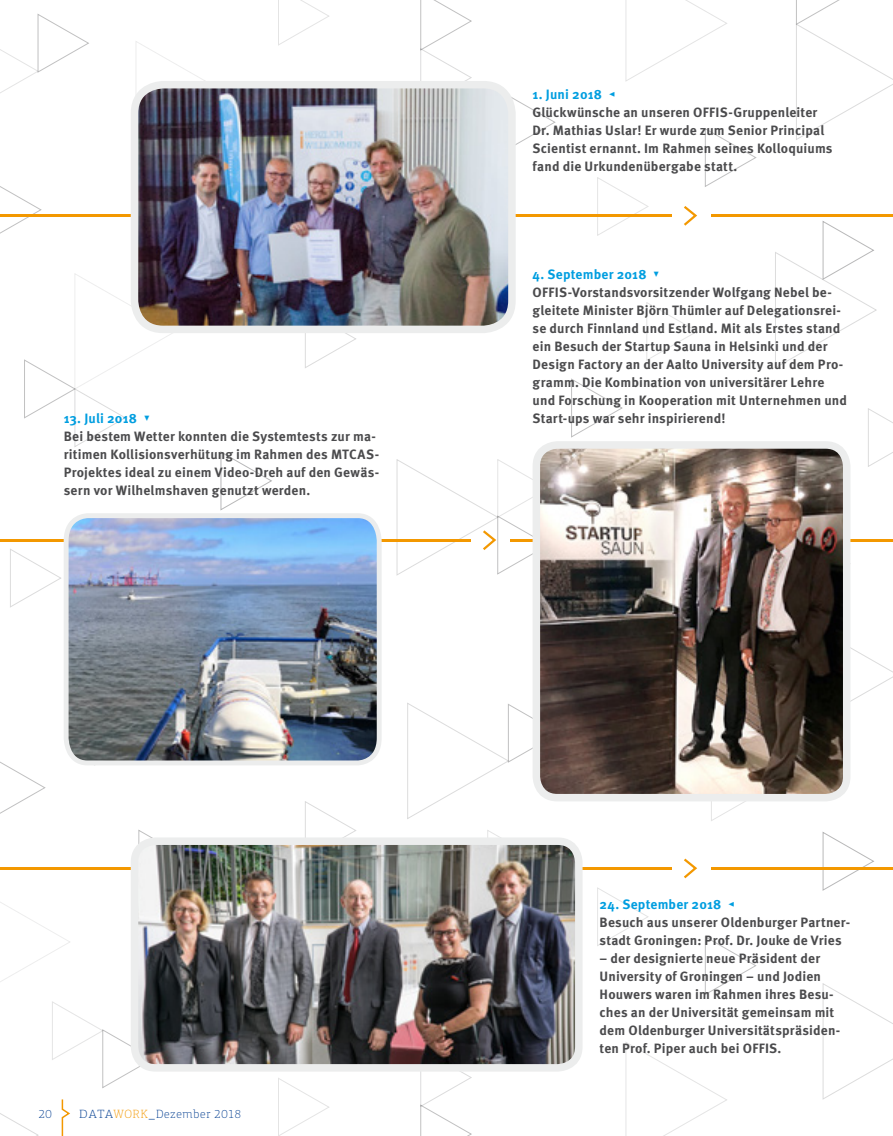
<style>
.page{position:relative;width:893px;height:1136px;background:#fff}
.page>*{position:absolute;margin:0;border:0;box-sizing:border-box;transform-origin:0 0}
.t1{font:700 13.5px/18px "Meta OT";letter-spacing:.01em;color:#4b4b4d}
.t2{font:700 13.5px "Meta OT";letter-spacing:.015em;color:#009ee0}
.t3{font:100 12px "PF Agora Slab Pro";letter-spacing:.055em;color:#003d90;scale:1.14 1}
.t4{font:100 12px "PF Agora Slab Pro";letter-spacing:.055em;color:#003d90}
.s1{color:#f39800}
.s2{font-family:"Meta OT";font-weight:400}
</style>
<div class="page">
<svg style="left:305px;top:333px;width:51px;height:35px"></svg>
<svg style="left:305px;top:801px;width:51px;height:36px"></svg>
<svg style="left:10px;top:549px;width:51px;height:58px"></svg>
<svg style="left:646px;top:302px;width:52px;height:59px"></svg>
<svg style="left:0;top:761px;width:46px;height:53px"></svg>
<svg style="left:487px;top:830px;width:13px;height:7px"></svg>
<svg style="left:0;top:186px;width:42px;height:48px"></svg>
<svg style="left:711px;top:801px;width:36px;height:20px"></svg>
<svg style="left:705px;top:128px;width:51px;height:59px"></svg>
<svg style="left:705px;top:936px;width:51px;height:58px"></svg>
<svg style="left:850px;top:647px;width:43px;height:55px"></svg>
<svg style="left:868px;top:408px;width:25px;height:59px"></svg>
<svg style="left:0;top:1113px;width:38px;height:22px"></svg>
<svg style="left:597px;top:177px;width:52px;height:59px"></svg>
<svg style="left:597px;top:887px;width:52px;height:59px"></svg>
<svg style="left:220px;top:451px;width:52px;height:59px"></svg>
<svg style="left:407px;top:703px;width:126px;height:116px"></svg>
<svg style="left:796px;top:0;width:97px;height:140px"></svg>
<svg style="left:822px;top:983px;width:71px;height:116px"></svg>
<svg style="left:24px;top:274px;width:149px;height:173px"></svg>
<svg style="left:775px;top:221px;width:102px;height:147px"></svg>
<svg style="left:822px;top:832px;width:52px;height:58px"></svg>
<svg style="left:571px;top:378px;width:52px;height:59px"></svg>
<svg style="left:514px;top:98px;width:41px;height:47px"></svg>
<svg style="left:278px;top:0;width:51px;height:46px"></svg>
<svg style="left:278px;top:1078px;width:51px;height:57px"></svg>
<svg style="left:0;top:14px;width:89px;height:79px"></svg>
<svg style="left:136px;top:41px;width:69px;height:40px"></svg>
<svg style="left:0;top:829px;width:190px;height:258px"></svg>
<svg style="left:420px;top:0;width:52px;height:81px"></svg>
<svg style="left:420px;top:1071px;width:52px;height:64px"></svg>
<svg style="left:625px;top:0;width:102px;height:81px"></svg>
<svg style="left:625px;top:1042px;width:102px;height:93px"></svg>
<hr style="left:0;top:215px;width:672px;height:2px;background:#f39800">
<hr style="left:510px;top:539px;width:383px;height:2px;background:#f39800">
<hr style="left:0;top:539px;width:471px;height:2px;background:#f39800">
<hr style="left:0;top:867px;width:672px;height:2px;background:#f39800">
<svg style="left:684px;top:858px;width:13px;height:21px"></svg>
<svg style="left:684px;top:206px;width:13px;height:20px"></svg>
<hr style="left:711px;top:215px;width:182px;height:2px;background:#f39800">
<hr style="left:711px;top:867px;width:182px;height:2px;background:#f39800">
<svg style="left:396px;top:459px;width:137px;height:116px"></svg>
<img style="left:134px;top:90px;width:373px;height:239px">
<div style="left:131px;top:81px;width:385px;height:252px;border:8px solid #eceded;border-radius:29px"></div>
<img style="left:61px;top:510px;width:323px;height:256px">
<img style="left:542px;top:450px;width:299px;height:342px">
<div style="left:533px;top:441px;width:317px;height:360px;border:8px solid #eceded;border-radius:21px"></div>
<img style="left:134px;top:841px;width:440px;height:226px">
<div style="left:131px;top:837px;width:452px;height:234px;border:8px solid #eceded;border-radius:21px"></div>
<svg style="left:61px;top:1099px;width:9px;height:36px"></svg>
<p class="t2" style="left:64px;top:410px;width:88px">13. Juli 2018 ▾</p>
<p class="t1" style="left:64px;top:427px;width:317px">Bei bestem Wetter konnten die Systemtests zur ma&shy;ritimen Kollisionsverhütung im Rahmen des MTCAS-Projektes ideal zu einem Video-Dreh auf den Gewäs&shy;sern vor Wilhelmshaven genutzt werden.</p>
<p class="t2" style="left:533px;top:86px;width:84px">1. Juni 2018 ◂</p>
<p class="t1" style="left:533px;top:103px;width:301px">Glückwünsche an unseren OFFIS-Gruppenleiter Dr. Mathias Uslar! Er wurde zum Senior Principal Scientist ernannt. Im Rahmen seines Kolloquiums fand die Urkundenübergabe statt.</p>
<p class="t2" style="left:533px;top:266px;width:129px">4. September 2018 ▾</p>
<p class="t1" style="left:533px;top:283px;width:316px">OFFIS-Vorstandsvorsitzender Wolfgang Nebel be&shy;gleitete Minister Björn Thümler auf Delegationsrei&shy;se durch Finnland und Estland. Mit als Erstes stand ein Besuch der Startup Sauna in Helsinki und der Design Factory an der Aalto University auf dem Pro&shy;gramm. Die Kombination von universitärer Lehre und Forschung in Kooperation mit Unternehmen und Start-ups war sehr inspirierend!</p>
<p class="t4" style="left:39px;top:1107px;width:14px">20</p>
<p class="t3" style="left:79px;top:1107px;width:144px">DATA<span class="s1">WORK</span><span class="s2">_</span>Dezember 2018</p>
<p class="t2" style="left:600px;top:896px;width:137px">24. September 2018 ◂</p>
<p class="t1" style="left:600px;top:913px;width:252px">Besuch aus unserer Oldenburger Partner&shy;stadt Groningen: Prof. Dr. Jouke de Vries</p>
<p class="t1" style="left:600px;top:949px;width:242px">– der designierte neue Präsident der University of Groningen – und Jodien Houwers waren im Rahmen ihres Besu&shy;ches an der Universität gemeinsam mit dem Oldenburger Universitätspräsiden&shy;ten Prof. Piper auch bei OFFIS.</p>
</div>
